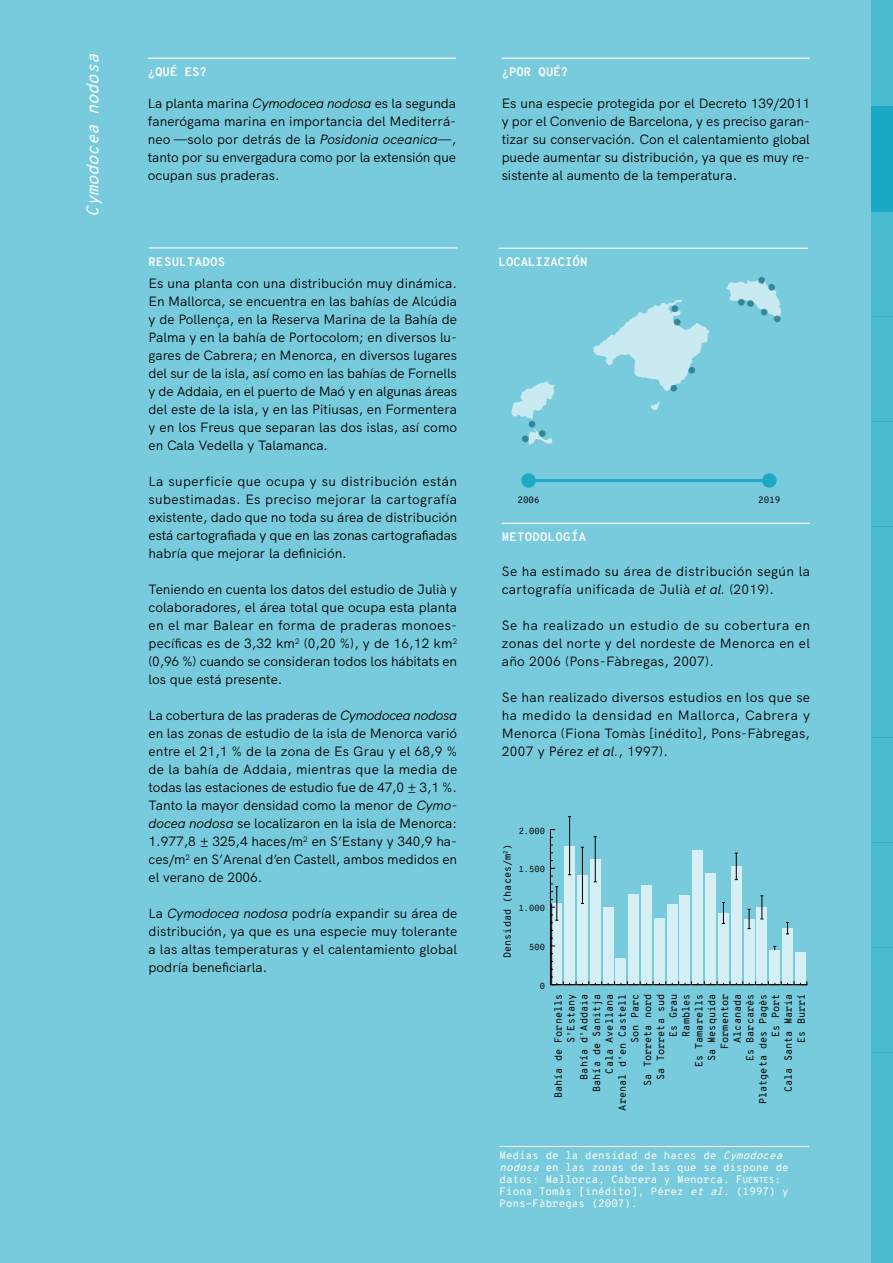
<style>
.page{position:relative;width:893px;height:1263px;background:#fff}
.page>*{position:absolute;margin:0;border:0;box-sizing:border-box;transform-origin:0 0}
.t1{font:italic 16.5px "Overpass Mono";color:#fff}
.t2{font:13.5px/18px "HK Grotesk";color:#000;text-align:justify}
.t3{font:13.5px/18px "HK Grotesk";letter-spacing:.025em;color:#000}
.t4{font:700 12px "Overpass Mono";letter-spacing:.025em;color:#fff}
.t5{font:700 12px "Overpass Mono";color:#fff}
.t6{font:10.5px/12px "Overpass Mono";letter-spacing:.01em;color:#fff}
.t7{font:10.05px/12.8px "Overpass Mono";color:#000;text-align:right}
.t8{font:9px "Overpass Mono";color:#000}
.t9{font:8.55px "Overpass Mono";color:#000}
.s1{font-style:italic}
.s2{font-family:"Overpass Mono Regular SC800"}
.s3{font-family:"Overpass Mono Regular SC800";font-size:8.4px}
</style>
<div class="page">
<div style="left:1px;top:0;width:892px;height:1263px;background:#78cbdc"></div>
<div style="left:872px;top:0;width:21px;height:106px;background:#4abad1"></div>
<div style="left:872px;top:421px;width:21px;height:106px;background:#4abad1"></div>
<div style="left:872px;top:842px;width:21px;height:105px;background:#4abad1"></div>
<div style="left:872px;top:211px;width:21px;height:105px;background:#4abad1"></div>
<div style="left:872px;top:632px;width:21px;height:105px;background:#4abad1"></div>
<div style="left:872px;top:1053px;width:21px;height:105px;background:#4abad1"></div>
<div style="left:872px;top:106px;width:21px;height:105px;background:#1ca9c7"></div>
<div style="left:872px;top:527px;width:21px;height:105px;background:#4abad1"></div>
<div style="left:872px;top:947px;width:21px;height:106px;background:#4abad1"></div>
<div style="left:872px;top:316px;width:21px;height:106px;background:#4abad1"></div>
<div style="left:872px;top:737px;width:21px;height:105px;background:#4abad1"></div>
<div style="left:872px;top:1158px;width:21px;height:105px;background:#4abad1"></div>
<hr style="left:148px;top:58px;width:308px;height:1px;background:#fff">
<hr style="left:502px;top:523px;width:308px;height:1px;background:#fff">
<hr style="left:502px;top:58px;width:308px;height:1px;background:#fff">
<hr style="left:149px;top:247px;width:308px;height:1px;background:#fff">
<hr style="left:500px;top:1146px;width:309px;height:1px;background:#fff">
<div style="left:552px;top:903px;width:10px;height:82px;background:#d6eff4"></div>
<div style="left:564px;top:846px;width:11px;height:139px;background:#d6eff4"></div>
<div style="left:577px;top:875px;width:10px;height:110px;background:#d6eff4"></div>
<div style="left:590px;top:859px;width:10px;height:126px;background:#d6eff4"></div>
<div style="left:603px;top:907px;width:10px;height:78px;background:#d6eff4"></div>
<div style="left:616px;top:958px;width:10px;height:27px;background:#d6eff4"></div>
<div style="left:629px;top:894px;width:10px;height:91px;background:#d6eff4"></div>
<div style="left:641px;top:885px;width:10px;height:100px;background:#d6eff4"></div>
<div style="left:654px;top:918px;width:10px;height:67px;background:#d6eff4"></div>
<div style="left:667px;top:904px;width:10px;height:81px;background:#d6eff4"></div>
<div style="left:680px;top:895px;width:10px;height:90px;background:#d6eff4"></div>
<div style="left:693px;top:850px;width:10px;height:135px;background:#d6eff4"></div>
<div style="left:705px;top:873px;width:11px;height:112px;background:#d6eff4"></div>
<div style="left:718px;top:913px;width:10px;height:72px;background:#d6eff4"></div>
<div style="left:731px;top:866px;width:10px;height:119px;background:#d6eff4"></div>
<div style="left:744px;top:919px;width:10px;height:66px;background:#d6eff4"></div>
<div style="left:757px;top:907px;width:10px;height:78px;background:#d6eff4"></div>
<div style="left:770px;top:950px;width:10px;height:35px;background:#d6eff4"></div>
<div style="left:782px;top:928px;width:10px;height:57px;background:#d6eff4"></div>
<div style="left:795px;top:952px;width:10px;height:33px;background:#d6eff4"></div>
<hr style="left:551px;top:903px;width:1px;height:82px;background:#000">
<hr style="left:569px;top:816px;width:1px;height:30px;background:#000">
<hr style="left:569px;top:845px;width:1px;height:30px;background:#000">
<svg style="left:581px;top:847px;width:3px;height:57px"></svg>
<svg style="left:594px;top:836px;width:3px;height:46px"></svg>
<svg style="left:722px;top:902px;width:3px;height:22px"></svg>
<svg style="left:735px;top:853px;width:3px;height:27px"></svg>
<svg style="left:747px;top:909px;width:4px;height:20px"></svg>
<svg style="left:760px;top:895px;width:3px;height:25px"></svg>
<svg style="left:786px;top:922px;width:3px;height:13px"></svg>
<svg style="left:551px;top:883px;width:7px;height:40px"></svg>
<svg style="left:551px;top:977px;width:256px;height:7px"></svg>
<hr style="left:550px;top:829px;width:1px;height:156px;background:#000">
<hr style="left:550px;top:984px;width:257px;height:1px;background:#000">
<hr style="left:499px;top:248px;width:309px;height:1px;background:#fff">
<svg style="left:593px;top:300px;width:117px;height:91px"></svg>
<svg style="left:512px;top:381px;width:43px;height:38px"></svg>
<svg style="left:529px;top:429px;width:23px;height:16px"></svg>
<svg style="left:650px;top:401px;width:10px;height:9px"></svg>
<div style="left:671px;top:305px;width:7px;height:7px;background:#31869a;border-radius:50%"></div>
<svg style="left:674px;top:319px;width:6px;height:7px"></svg>
<svg style="left:670px;top:385px;width:7px;height:7px"></svg>
<div style="left:539px;top:430px;width:6px;height:7px;background:#31869a;border-radius:50%"></div>
<div style="left:522px;top:435px;width:7px;height:7px;background:#31869a;border-radius:50%"></div>
<svg style="left:726px;top:280px;width:55px;height:36px"></svg>
<svg style="left:774px;top:315px;width:7px;height:7px"></svg>
<svg style="left:688px;top:367px;width:7px;height:7px"></svg>
<div style="left:529px;top:421px;width:6px;height:7px;background:#31869a;border-radius:50%"></div>
<svg style="left:758px;top:277px;width:7px;height:7px"></svg>
<svg style="left:768px;top:284px;width:7px;height:7px"></svg>
<hr style="left:529px;top:479px;width:240px;height:3px;background:#1ea9c6">
<div style="left:762px;top:473px;width:15px;height:15px;background:#1ea9c6;border-radius:50%"></div>
<div style="left:521px;top:473px;width:15px;height:15px;background:#1ea9c6;border-radius:50%"></div>
<p class="t1" style="left:81px;top:217px;width:170px;rotate:-90deg">Cymodocea nodosa</p>
<p class="t4" style="left:148px;top:63px;width:61px">¿QUÉ ES?</p>
<p class="t2" style="left:148px;top:93px;width:310px">La planta marina <span class="s1">Cymodocea nodosa</span> es la segunda fanerógama marina en importancia del Mediterrá&shy;neo —solo por detrás de la <span class="s1">Posidonia oceanica</span>—, tanto por su envergadura como por la extensión que ocupan sus praderas.</p>
<p class="t4" style="left:149px;top:253px;width:78px">RESULTADOS</p>
<p class="t2" style="left:149px;top:273px;width:310px">Es una planta con una distribución muy dinámica.<br>En Mallorca, se encuentra en las bahías de Alcúdia y de Pollença, en la Reserva Marina de la Bahía de Palma y en la bahía de Portocolom; en diversos lu&shy;gares de Cabrera; en Menorca, en diversos lugares del sur de la isla, así como en las bahías de Fornells y de Addaia, en el puerto de Maó y en algunas áreas del este de la isla, y en las Pitiusas, en Formentera y en los Freus que separan las dos islas, así como en Cala Vedella y Talamanca.</p>
<p class="t2" style="left:149px;top:471px;width:310px">La superficie que ocupa y su distribución están subestimadas. Es preciso mejorar la cartografía existente, dado que no toda su área de distribución está cartografiada y que en las zonas cartografiadas habría que mejorar la definición.</p>
<p class="t2" style="left:149px;top:579px;width:310px">Teniendo en cuenta los datos del estudio de Julià y colaboradores, el área total que ocupa esta planta en el mar Balear en forma de praderas monoes&shy;pecíficas es de 3,32 km<sup>2</sup> (0,20 %), y de 16,12 km<sup>2 </sup>(0,96 %) cuando se consideran todos los hábitats en los que está presente.</p>
<p class="t2" style="left:149px;top:705px;width:310px">La cobertura de las praderas de <span class="s1">Cymodocea nodosa </span>en las zonas de estudio de la isla de Menorca varió entre el 21,1 % de la zona de Es Grau y el 68,9 % de la bahía de Addaia, mientras que la media de todas las estaciones de estudio fue de 47,0 ± 3,1 %.<br>Tanto la mayor densidad como la menor de <span class="s1">Cymo&shy;docea nodosa</span> se localizaron en la isla de Menorca:<br>1.977,8 ± 325,4 haces/m<sup>2</sup> en S’Estany y 340,9 ha&shy;ces/m<sup>2</sup> en S’Arenal d’en Castell, ambos medidos en el verano de 2006.</p>
<p class="t2" style="left:149px;top:903px;width:310px">La <span class="s1">Cymodocea nodosa</span> podría expandir su área de distribución, ya que es una especie muy tolerante a las altas temperaturas y el calentamiento global podría beneficiarla.</p>
<p class="t4" style="left:502px;top:63px;width:68px">¿POR QUÉ?</p>
<p class="t2" style="left:502px;top:93px;width:310px">Es una especie protegida por el Decreto 139/2011 y por el Convenio de Barcelona, y es preciso garan&shy;tizar su conservación. Con el calentamiento global puede aumentar su distribución, ya que es muy re&shy;sistente al aumento de la temperatura.</p>
<p class="t5" style="left:499px;top:253px;width:90px">LOCALIZACIÓN</p>
<p class="t8" style="left:517px;top:493px;width:24px">2006</p>
<p class="t8" style="left:758px;top:493px;width:24px">2019</p>
<p class="t4" style="left:502px;top:528px;width:86px">METODOLOGÍA</p>
<p class="t3" style="left:502px;top:561px;width:310px">Se ha estimado su área de distribución según la cartografía unificada de Julià <span class="s1">et al.</span> (2019).</p>
<p class="t2" style="left:502px;top:615px;width:310px">Se ha realizado un estudio de su cobertura en zonas del norte y del nordeste de Menorca en el año 2006 (Pons-Fàbregas, 2007).</p>
<p class="t2" style="left:502px;top:687px;width:310px">Se han realizado diversos estudios en los que se ha medido la densidad en Mallorca, Cabrera y Menorca (Fiona Tomàs [inédito], Pons-Fàbregas, 2007 y Pérez <span class="s1">et al.</span>, 1997).</p>
<p class="t9" style="left:519px;top:824px;width:28px">2.000</p>
<p class="t7" style="left:501px;top:958px;width:116px;rotate:-90deg">Densidad (haces/m<sup>2</sup>)</p>
<p class="t9" style="left:519px;top:863px;width:28px">1.500</p>
<p class="t9" style="left:519px;top:902px;width:28px">1.000</p>
<p class="t9" style="left:529px;top:941px;width:17px">500</p>
<p class="t9" style="left:540px;top:980px;width:7px">0</p>
<p class="t7" style="left:552px;top:1110px;width:118px;rotate:-90deg">Bahía de Fornells<br>S'Estany<br>Bahía d'Addaia<br>Bahía de Sanitja<br>Cala Avellana<br>Arenal d'en Castell<br>Son Parc<br>Sa Torreta nord<br>Sa Torreta sud<br>Es Grau<br>Rambles<br>Es Tamarells<br>Sa Mesquida<br>Formentor<br>Alcanada<br>Es Barcarès<br>Platgeta des Pagès<br>Es Port<br>Cala Santa Maria<br>Es Burrí</p>
<p class="t6" style="left:500px;top:1150px;width:291px">Medias de la densidad de haces de <span class="s1">Cymodocea nodosa</span> en las zonas de las que se dispone de datos: Mallorca, Cabrera y Menorca. <span class="s2">F</span><span class="s3">UENTES</span>:<br>Fiona Tomàs [inédito], Pérez <span class="s1">et al.</span> (1997) y Pons-Fàbregas (2007).</p>
</div>
